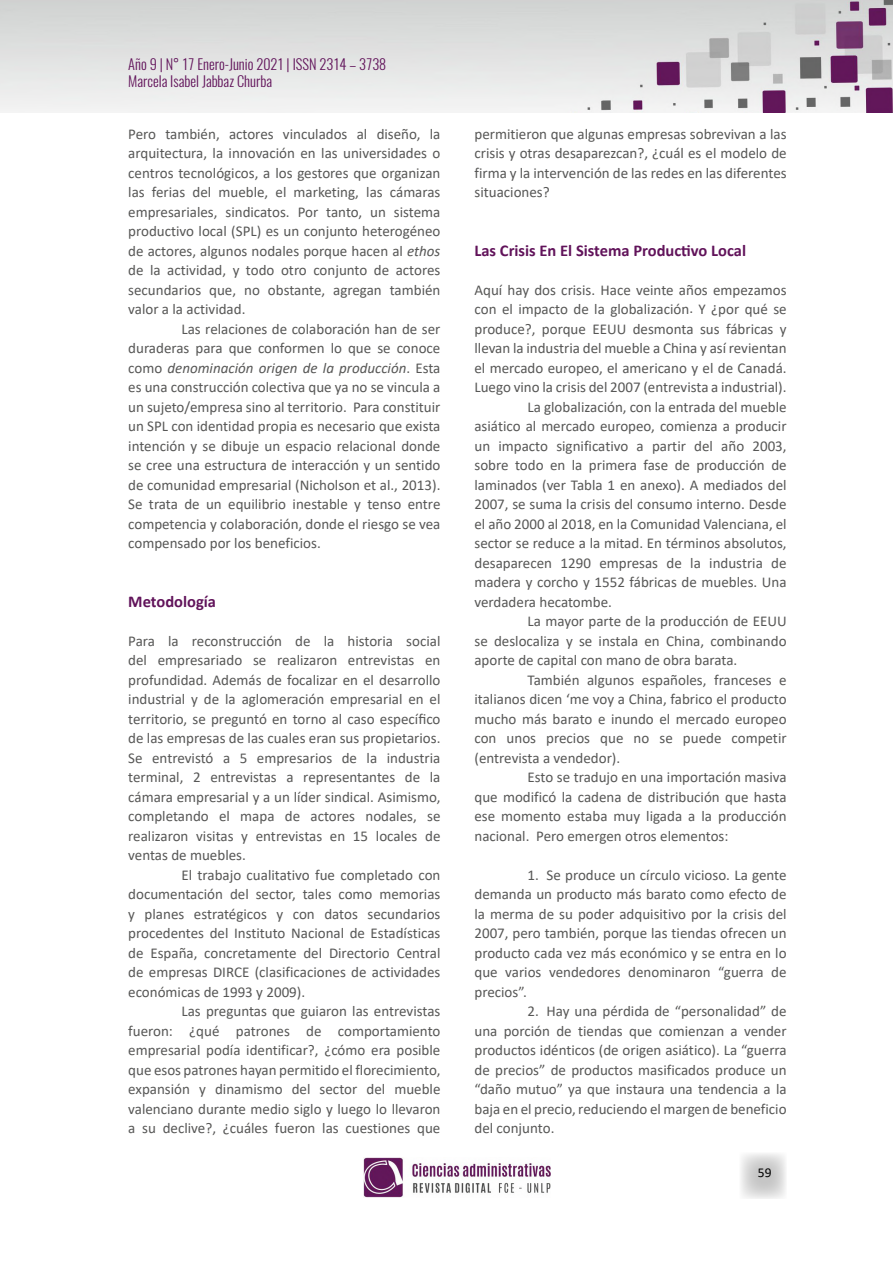
<style>
.page{position:relative;width:893px;height:1263px;background:#fff}
.page>*{position:absolute;margin:0;border:0;box-sizing:border-box;transform-origin:0 0}
.t1{font:700 16.5px "Calibri";color:#61135a}
.t2{font:15px/19.5px "Calibri";color:#575756;text-align:justify}
.t3{font:300 14.4px/17.2px "Oswald";color:#61135a}
.t4{font:13.5px "Calibri";color:#000}
.s1{font-style:italic}
</style>
<div class="page">
<svg style="left:741px;top:1153px;width:45px;height:46px"></svg>
<img style="left:0;top:0;width:893px;height:112px">
<img style="left:363px;top:1157px;width:188px;height:41px">
<p class="t3" style="left:128px;top:53px;width:260px">Año 9 | N° 17 Enero-Junio 2021 | ISSN 2314 – 3738<br>Marcela Isabel Jabbaz Churba</p>
<p class="t2" style="left:128px;top:124px;width:314px">Pero también, actores vinculados al diseño, la arquitectura, la innovación en las universidades o centros tecnológicos, a los gestores que organizan las ferias del mueble, el marketing, las cámaras empresariales, sindicatos. Por tanto, un sistema productivo local (SPL) es un conjunto heterogéneo de actores, algunos nodales porque hacen al <span class="s1">ethos </span>de la actividad, y todo otro conjunto de actores secundarios que, no obstante, agregan también valor a la actividad.</p>
<p class="t2" style="left:128px;top:319px;width:314px;text-indent:53px">Las relaciones de colaboración han de ser duraderas para que conformen lo que se conoce como <span class="s1">denominación origen de la producción</span>. Esta es una construcción colectiva que ya no se vincula a un sujeto/empresa sino al territorio. Para constituir un SPL con identidad propia es necesario que exista intención y se dibuje un espacio relacional donde se cree una estructura de interacción y un sentido de comunidad empresarial (Nicholson et al., 2013).<br>Se trata de un equilibrio inestable y tenso entre competencia y colaboración, donde el riesgo se vea compensado por los beneficios.</p>
<p class="t1" style="left:128px;top:590px;width:89px">Metodología</p>
<p class="t2" style="left:128px;top:631px;width:314px">Para la reconstrucción de la historia social del empresariado se realizaron entrevistas en profundidad. Además de focalizar en el desarrollo industrial y de la aglomeración empresarial en el territorio, se preguntó en torno al caso específico de las empresas de las cuales eran sus propietarios.<br>Se entrevistó a 5 empresarios de la industria terminal, 2 entrevistas a representantes de la cámara empresarial y a un líder sindical. Asimismo, completando el mapa de actores nodales, se realizaron visitas y entrevistas en 15 locales de ventas de muebles.</p>
<p class="t2" style="left:128px;top:865px;width:314px;text-indent:53px">El trabajo cualitativo fue completado con documentación del sector, tales como memorias y planes estratégicos y con datos secundarios procedentes del Instituto Nacional de Estadísticas de España, concretamente del Directorio Central de empresas DIRCE (clasificaciones de actividades económicas de 1993 y 2009).</p>
<p class="t2" style="left:128px;top:1001px;width:314px;text-indent:53px">Las preguntas que guiaron las entrevistas fueron: ¿qué patrones de comportamiento empresarial podía identificar?, ¿cómo era posible que esos patrones hayan permitido el florecimiento, expansión y dinamismo del sector del mueble valenciano durante medio siglo y luego lo llevaron a su declive?, ¿cuáles fueron las cuestiones que</p>
<p class="t2" style="left:474px;top:124px;width:314px">permitieron que algunas empresas sobrevivan a las crisis y otras desaparezcan?, ¿cuál es el modelo de firma y la intervención de las redes en las diferentes situaciones?</p>
<p class="t1" style="left:474px;top:239px;width:273px">Las Crisis En El Sistema Productivo Local</p>
<p class="t2" style="left:474px;top:280px;width:314px">Aquí hay dos crisis. Hace veinte años empezamos</p>
<p class="t2" style="left:474px;top:299px;width:314px">con el impacto de la globalización. Y ¿por qué se</p>
<p class="t2" style="left:474px;top:319px;width:314px">produce?, porque EEUU desmonta sus fábricas y</p>
<p class="t2" style="left:474px;top:338px;width:314px">llevan la industria del mueble a China y así revientan</p>
<p class="t2" style="left:474px;top:358px;width:314px">el mercado europeo, el americano y el de Canadá.</p>
<p class="t2" style="left:474px;top:377px;width:314px">Luego vino la crisis del 2007 (entrevista a industrial).</p>
<p class="t2" style="left:528px;top:397px;width:261px">La globalización, con la entrada del mueble</p>
<p class="t2" style="left:474px;top:416px;width:314px">asiático al mercado europeo, comienza a producir</p>
<p class="t2" style="left:474px;top:436px;width:314px">un impacto significativo a partir del año 2003,</p>
<p class="t2" style="left:474px;top:455px;width:314px">sobre todo en la primera fase de producción de</p>
<p class="t2" style="left:474px;top:475px;width:314px">laminados (ver Tabla 1 en anexo). A mediados del</p>
<p class="t2" style="left:474px;top:494px;width:314px">2007, se suma la crisis del consumo interno. Desde</p>
<p class="t2" style="left:474px;top:514px;width:314px">el año 2000 al 2018, en la Comunidad Valenciana, el</p>
<p class="t2" style="left:474px;top:533px;width:314px">sector se reduce a la mitad. En términos absolutos,</p>
<p class="t2" style="left:474px;top:553px;width:314px">desaparecen 1290 empresas de la industria de</p>
<p class="t2" style="left:474px;top:572px;width:314px">madera y corcho y 1552 fábricas de muebles. Una</p>
<p class="t2" style="left:474px;top:592px;width:139px">verdadera hecatombe.</p>
<p class="t2" style="left:528px;top:611px;width:261px">La mayor parte de la producción de EEUU</p>
<p class="t2" style="left:474px;top:631px;width:314px">se deslocaliza y se instala en China, combinando</p>
<p class="t2" style="left:474px;top:650px;width:264px">aporte de capital con mano de obra barata.</p>
<p class="t2" style="left:528px;top:670px;width:261px">También algunos españoles, franceses e</p>
<p class="t2" style="left:474px;top:689px;width:314px">italianos dicen ʻme voy a China, fabrico el producto</p>
<p class="t2" style="left:474px;top:709px;width:314px">mucho más barato e inundo el mercado europeo</p>
<p class="t2" style="left:474px;top:728px;width:314px">con unos precios que no se puede competir</p>
<p class="t2" style="left:474px;top:748px;width:147px">(entrevista a vendedor).</p>
<p class="t2" style="left:528px;top:767px;width:261px">Esto se tradujo en una importación masiva</p>
<p class="t2" style="left:474px;top:787px;width:314px">que modificó la cadena de distribución que hasta</p>
<p class="t2" style="left:474px;top:806px;width:314px">ese momento estaba muy ligada a la producción</p>
<p class="t2" style="left:474px;top:826px;width:255px">nacional. Pero emergen otros elementos:</p>
<p class="t2" style="left:474px;top:865px;width:314px;text-indent:53px">1. Se produce un círculo vicioso. La gente demanda un producto más barato como efecto de la merma de su poder adquisitivo por la crisis del 2007, pero también, porque las tiendas ofrecen un producto cada vez más económico y se entra en lo que varios vendedores denominaron “guerra de precios”.</p>
<p class="t2" style="left:474px;top:1001px;width:314px;text-indent:53px">2. Hay una pérdida de “personalidad” de una porción de tiendas que comienzan a vender productos idénticos (de origen asiático). La “guerra de precios” de productos masificados produce un “daño mutuo” ya que instaura una tendencia a la baja en el precio, reduciendo el margen de beneficio del conjunto.</p>
<p class="t4" style="left:758px;top:1163px;width:15px">59</p>
</div>
